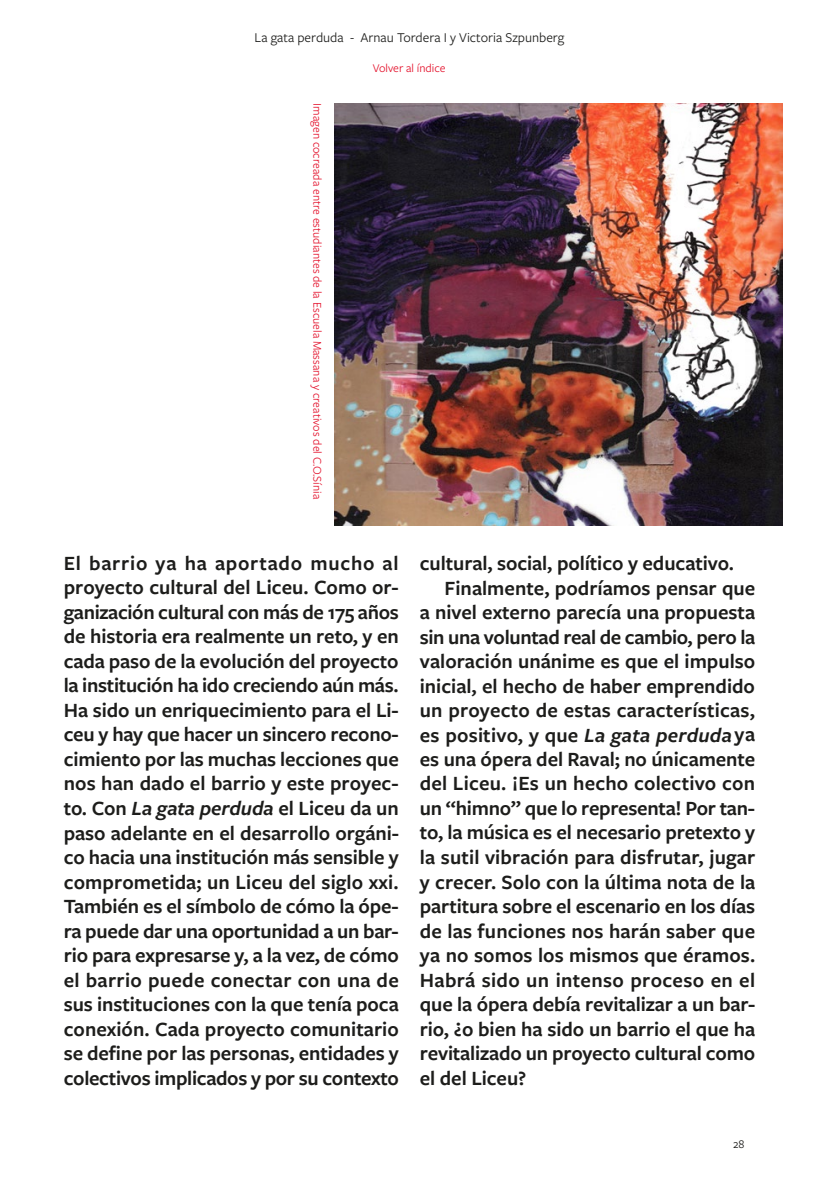
<style>
.page{position:relative;width:819px;height:1191px;background:#fff}
.page>*{position:absolute;margin:0;border:0;box-sizing:border-box;transform-origin:0 0}
.t1{font:600 21px/24.5px "Freight Sans Pro";letter-spacing:-.005em;color:#1d1d1b;text-align:justify}
.t2{font:600 21px "Freight Sans Pro";letter-spacing:.015em;color:#1d1d1b}
.t3{font:14px "Freight Sans Pro";color:#1d1d1b}
.t4{font:12.25px "Freight Sans Pro";color:#e4142e}
.t5{font:12.25px "Freight Sans Pro";color:#1d1d1b}
.s1{font-style:italic}
</style>
<div class="page">
<img style="left:335px;top:103px;width:447px;height:422px">
<p class="t3" style="left:255px;top:28px;width:311px">La gata perduda - Arnau Tordera I y Victoria Szpunberg</p>
<p class="t4" style="left:325px;top:103px;width:397px;rotate:90deg">Imagen cocreada entre estudiantes de la Escuela Massana y creativos del C.O.Sínia</p>
<p class="t4" style="left:373px;top:60px;width:74px">Volver al índice</p>
<p class="t1" style="left:64px;top:550px;width:337px">El barrio ya ha aportado mucho al proyecto cultural del Liceu. Como or&shy;ganización cultural con más de 175 años de historia era realmente un reto, y en cada paso de la evolución del proyecto la institución ha ido creciendo aún más.<br>Ha sido un enriquecimiento para el Li&shy;ceu y hay que hacer un sincero recono&shy;cimiento por las muchas lecciones que nos han dado el barrio y este proyec&shy;to. Con <span class="s1">La gata perduda</span> el Liceu da un paso adelante en el desarrollo orgáni&shy;co hacia una institución más sensible y comprometida; un Liceu del siglo xxi.<br>También es el símbolo de cómo la ópe&shy;ra puede dar una oportunidad a un bar&shy;rio para expresarse y, a la vez, de cómo el barrio puede conectar con una de sus instituciones con la que tenía poca conexión. Cada proyecto comunitario se define por las personas, entidades y colectivos implicados y por su contexto</p>
<p class="t1" style="left:420px;top:550px;width:315px">cultural, social, político y educativo.</p>
<p class="t1" style="left:444px;top:574px;width:312px">Finalmente, podríamos pensar que</p>
<p class="t1" style="left:420px;top:599px;width:337px">a nivel externo parecía una propuesta</p>
<p class="t1" style="left:420px;top:623px;width:337px">sin una voluntad real de cambio, pero la</p>
<p class="t1" style="left:420px;top:648px;width:337px">valoración unánime es que el impulso</p>
<p class="t1" style="left:420px;top:672px;width:337px">inicial, el hecho de haber emprendido</p>
<p class="t1" style="left:420px;top:697px;width:337px">un proyecto de estas características,</p>
<p class="t1" style="left:420px;top:721px;width:337px">es positivo, y que <span class="s1">La gata perduda</span> ya</p>
<p class="t1" style="left:420px;top:746px;width:337px">es una ópera del Raval; no únicamente</p>
<p class="t1" style="left:420px;top:770px;width:337px">del Liceu. ¡Es un hecho colectivo con</p>
<p class="t1" style="left:420px;top:795px;width:337px">un “himno” que lo representa! Por tan-</p>
<p class="t1" style="left:420px;top:819px;width:337px">to, la música es el necesario pretexto y</p>
<p class="t1" style="left:420px;top:844px;width:337px">la sutil vibración para disfrutar, jugar</p>
<p class="t1" style="left:420px;top:868px;width:337px">y crecer. Solo con la última nota de la</p>
<p class="t1" style="left:420px;top:893px;width:337px">partitura sobre el escenario en los días</p>
<p class="t1" style="left:420px;top:917px;width:337px">de las funciones nos harán saber que</p>
<p class="t1" style="left:420px;top:942px;width:337px">ya no somos los mismos que éramos.</p>
<p class="t2" style="left:420px;top:965px;width:337px">Habrá sido un intenso proceso en el</p>
<p class="t1" style="left:420px;top:991px;width:337px">que la ópera debía revitalizar a un bar-</p>
<p class="t1" style="left:420px;top:1015px;width:337px">rio, ¿o bien ha sido un barrio el que ha</p>
<p class="t1" style="left:420px;top:1040px;width:337px">revitalizado un proyecto cultural como</p>
<p class="t1" style="left:420px;top:1064px;width:108px">el del Liceu?</p>
<p class="t5" style="left:733px;top:1135px;width:13px">28</p>
</div>
